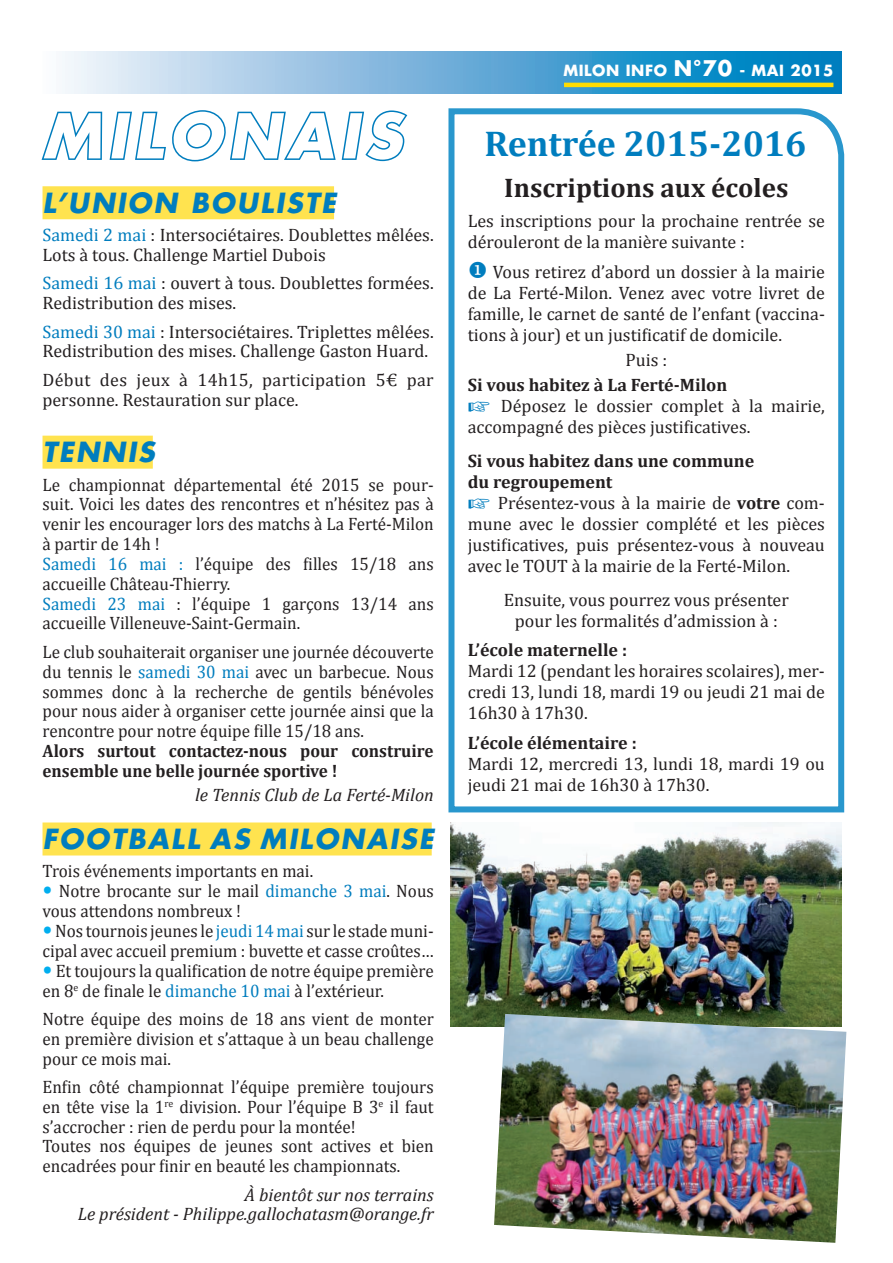
<style>
.page{position:relative;width:893px;height:1263px;background:#fff}
.page>*{position:absolute;margin:0;border:0;box-sizing:border-box;transform-origin:0 0}
.t1{font:italic 700 60px "Futura";letter-spacing:.1em;color:#fff}
.t2{font:700 36px "Cambria";color:#007dbe}
.t3{font:italic 700 27px "Futura";letter-spacing:.075em;color:#007dbe}
.t4{font:700 27px "Cambria";color:#231f20}
.t5{font:18px/19.8px "Cambria";color:#231f20;scale:.95 1}
.t6{font:18px/21px "Cambria";color:#231f20}
.t7{font:700 18px/21px "Cambria";color:#231f20}
.t8{font:italic 18px/19.8px "Cambria";color:#231f20;text-align:right}
.t9{font:700 18px/19.8px "Cambria";color:#231f20;scale:.95 1}
.t10{font:18px/19.8px "Cambria";letter-spacing:.02em;color:#231f20}
.t11{font:700 15px "Futura";letter-spacing:.04em;color:#fff}
.s1{color:#007dbe}
.s2{font-size:24px;color:#00aeef}
.s3{font-size:21px}
.s4{font-weight:700}
</style>
<div class="page">
<svg style="left:62px;top:51px;width:780px;height:43px;background:#6fb3da"></svg>
<hr style="left:564px;top:83px;width:269px;height:4px;background:#ffdc01">
<div style="left:43px;top:186px;width:291px;height:33px;background:#ffe34f"></div>
<div style="left:43px;top:436px;width:110px;height:33px;background:#ffe34f"></div>
<div style="left:43px;top:822px;width:389px;height:33px;background:#ffe34f"></div>
<svg style="left:41px;top:110px;width:367px;height:52px"></svg>
<svg style="left:448px;top:108px;width:397px;height:705px"></svg>
<img style="left:451px;top:823px;width:391px;height:204px">
<img style="left:494px;top:1014px;width:352px;height:229px">
<svg style="left:469px;top:401px;width:20px;height:11px"></svg>
<svg style="left:469px;top:498px;width:20px;height:11px"></svg>
<h1 class="t1" style="left:43px;top:96px;width:361px">MILONAIS</h1>
<h3 class="t3" style="left:43px;top:185px;width:295px">L’UNION BOULISTE</h3>
<p class="t6" style="left:43px;top:225px;width:393px;line-height:19.8px"><span class="s1">Samedi 2 mai</span> : Intersociétaires. Doublettes mêlées.<br>Lots à tous. Challenge Martiel Dubois</p>
<p class="t6" style="left:43px;top:273px;width:393px;line-height:19.8px"><span class="s1">Samedi 16 mai</span> : ouvert à tous. Doublettes formées.<br>Redistribution des mises.</p>
<p class="t6" style="left:43px;top:321px;width:393px;line-height:19.8px"><span class="s1">Samedi 30 mai</span> : Intersociétaires. Triplettes mêlées.<br>Redistribution des mises. Challenge Gaston Huard.</p>
<p class="t10" style="left:43px;top:370px;width:393px">Début des jeux à 14h15, participation 5€ par personne. Restauration sur place.</p>
<h3 class="t3" style="left:43px;top:434px;width:114px">TENNIS</h3>
<p class="t5" style="left:43px;top:474px;width:413px">Le championnat départemental été 2015 se pour&shy;suit. Voici les dates des rencontres et n’hésitez pas à venir les encourager lors des matchs à La Ferté-Milon à partir de 14h !<br><span class="s1">Samedi 16 mai :</span> l’équipe des filles 15/18 ans accueille Château-Thierry.<br><span class="s1">Samedi 23 mai</span> : l’équipe 1 garçons 13/14 ans accueille Villeneuve-Saint-Germain.</p>
<p class="t5" style="left:43px;top:642px;width:413px;text-align:justify">Le club souhaiterait organiser une journée découverte du tennis le <span class="s1">samedi 30 mai</span> avec un barbecue. Nous sommes donc à la recherche de gentils bénévoles pour nous aider à organiser cette journée ainsi que la rencontre pour notre équipe fille 15/18 ans.</p>
<p class="t9" style="left:43px;top:740px;width:413px">Alors surtout contactez-nous pour construire ensemble une belle journée sportive !</p>
<p class="t8" style="left:195px;top:784px;width:240px">le Tennis Club de La Ferté-Milon</p>
<h3 class="t3" style="left:43px;top:821px;width:393px">FOOTBALL AS MILONAISE</h3>
<p class="t5" style="left:43px;top:861px;width:286px">Trois événements importants en mai.</p>
<p class="t5" style="left:43px;top:881px;width:413px"><span class="s2">•</span> Notre brocante sur le mail <span class="s1">dimanche 3 mai</span>. Nous vous attendons nombreux !</p>
<p class="t5" style="left:43px;top:921px;width:413px"><span class="s2">•</span> Nos tournois jeunes le <span class="s1">jeudi 14 mai</span> sur le stade muni&shy;cipal avec accueil premium : buvette et casse croûtes…</p>
<p class="t5" style="left:43px;top:960px;width:413px"><span class="s2">•</span> Et toujours la qualification de notre équipe première en 8<sup>e</sup> de finale le <span class="s1">dimanche 10 mai</span> à l’extérieur.</p>
<p class="t5" style="left:43px;top:1009px;width:413px;text-align:justify">Notre équipe des moins de 18 ans vient de monter en première division et s’attaque à un beau challenge pour ce mois mai.</p>
<p class="t5" style="left:43px;top:1077px;width:413px">Enfin côté championnat l’équipe première toujours en tête vise la 1<sup>re</sup> division. Pour l’équipe B 3<sup>e</sup> il faut s’accrocher : rien de perdu pour la montée!<br>Toutes nos équipes de jeunes sont actives et bien encadrées pour finir en beauté les championnats.</p>
<p class="t8" style="left:78px;top:1184px;width:358px">À bientôt sur nos terrains<br>Le président - Philippe.gallochatasm@orange.fr</p>
<p class="t11" style="left:563px;top:61px;width:272px">MILON INFO <span class="s3">N°70</span> - MAI 2015</p>
<h2 class="t2" style="left:485px;top:122px;width:323px">Rentrée 2015-2016</h2>
<h3 class="t4" style="left:504px;top:172px;width:286px">Inscriptions aux écoles</h3>
<p class="t6" style="left:468px;top:210px;width:359px">Les inscriptions pour la prochaine rentrée se dérouleront de la manière suivante :</p>
<p class="t6" style="left:468px;top:261px;width:359px;text-align:justify"><span class="s1">◆</span> Vous retirez d’abord un dossier à la mairie de La Ferté-Milon. Venez avec votre livret de famille, le carnet de santé de l’enfant (vaccina&shy;tions à jour) et un justificatif de domicile.</p>
<p class="t6" style="left:626px;top:349px;width:43px">Puis :</p>
<p class="t7" style="left:468px;top:374px;width:261px">Si vous habitez à La Ferté-Milon</p>
<p class="t6" style="left:468px;top:395px;width:359px;text-indent:33px">Déposez le dossier complet à la mairie, accompagné des pièces justificatives.</p>
<p class="t7" style="left:468px;top:450px;width:288px">Si vous habitez dans une commune du regroupement</p>
<p class="t6" style="left:468px;top:492px;width:359px;text-align:justify;text-indent:30px">Présentez-vous à la mairie de <span class="s4">votre</span> com&shy;mune avec le dossier complété et les pièces justificatives, puis présentez-vous à nouveau avec le TOUT à la mairie de la Ferté-Milon.</p>
<p class="t6" style="left:504px;top:589px;width:287px;text-align:center">Ensuite, vous pourrez vous présenter pour les formalités d’admission à :</p>
<p class="t7" style="left:468px;top:639px;width:161px">L’école maternelle :</p>
<p class="t6" style="left:468px;top:660px;width:359px;text-align:justify">Mardi 12 (pendant les horaires scolaires), mer&shy;credi 13, lundi 18, mardi 19 ou jeudi 21 mai de 16h30 à 17h30.</p>
<p class="t7" style="left:468px;top:731px;width:171px">L’école élémentaire :</p>
<p class="t6" style="left:468px;top:753px;width:359px">Mardi 12, mercredi 13, lundi 18, mardi 19 ou jeudi 21 mai de 16h30 à 17h30.</p>
</div>
